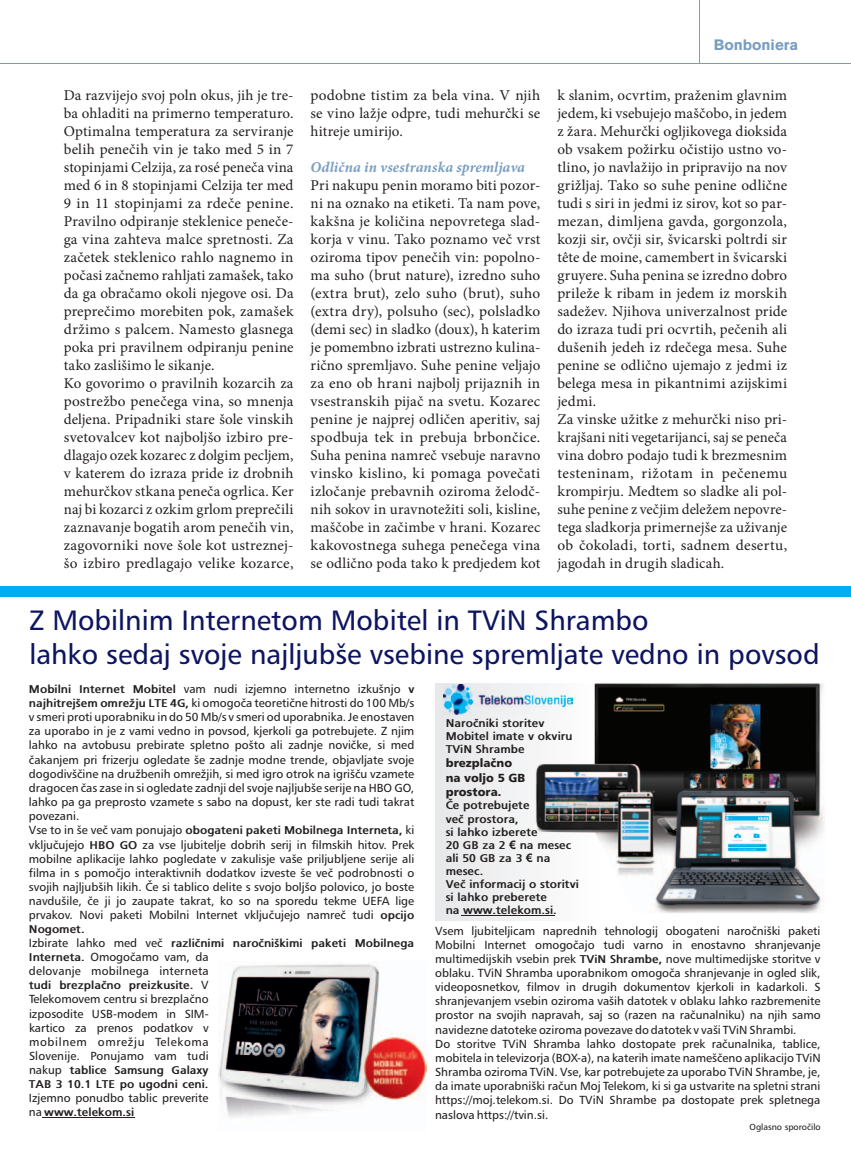
<style>
.page{position:relative;width:851px;height:1153px;background:#fff}
.page>*{position:absolute;margin:0;border:0;box-sizing:border-box;transform-origin:0 0}
.t1{font:28.05px/33.8px "Frutiger";color:#0e1560}
.t2{font:15px/18px "Minion Pro";letter-spacing:.01em;color:#231f20}
.t3{font:italic 700 15px "Minion Pro";letter-spacing:.01em;color:#779ec1}
.t4{font:700 15px "Akzidenz Grotesk CE";color:#779ec1}
.t5{font:11.7px/14.1px "Frutiger";color:#231f20}
.t6{font:700 11.7px/13px "Frutiger";color:#231f20}
.t7{font:900 11.7px/14.4px "Frutiger";color:#231f20}
.t8{font:11.7px "Frutiger";letter-spacing:.055em;color:#231f20}
.t9{font:8.85px "Frutiger";color:#231f20}
.s1{font-weight:700}
.s2{font-family:"Arial"}
.s3{font-weight:400}
</style>
<div class="page">
<hr style="left:0;top:63px;width:850px;height:1px;background:#779ec1">
<hr style="left:699px;top:0;width:1px;height:63px;background:#779ec1">
<div style="left:0;top:586px;width:850px;height:10px;background:#00aeef"></div>
<hr style="left:42px;top:1116px;width:92px;height:1px;background:#231f20">
<div style="left:435px;top:683px;width:166px;height:237px;background:#eeeeef"></div>
<hr style="left:461px;top:915px;width:93px;height:1px;background:#231f20">
<img style="left:443px;top:684px;width:92px;height:31px">
<img style="left:535px;top:683px;width:290px;height:230px">
<img style="left:218px;top:961px;width:208px;height:157px">
<p class="t2" style="left:64px;top:86px;width:231px">Da razvijejo svoj poln okus, jih je tre&shy;ba ohladiti na primerno temperaturo.<br>Optimalna temperatura za serviranje belih penečih vin je tako med 5 in 7 stopinjami Celzija, za rosé peneča vina med 6 in 8 stopinjami Celzija ter med 9 in 11 stopinjami za rdeče penine.<br>Pravilno odpiranje steklenice peneče&shy;ga vina zahteva malce spretnosti. Za začetek steklenico rahlo nagnemo in počasi začnemo rahljati zamašek, tako da ga obračamo okoli njegove osi. Da preprečimo morebiten pok, zamašek držimo s palcem. Namesto glasnega poka pri pravilnem odpiranju penine tako zaslišimo le sikanje.<br>Ko govorimo o pravilnih kozarcih za postrežbo penečega vina, so mnenja deljena. Pripadniki stare šole vinskih svetovalcev kot najboljšo izbiro pre&shy;dlagajo ozek kozarec z dolgim pecljem, v katerem do izraza pride iz drobnih mehurčkov stkana peneča ogrlica. Ker naj bi kozarci z ozkim grlom preprečili zaznavanje bogatih arom penečih vin, zagovorniki nove šole kot ustreznej&shy;šo izbiro predlagajo velike kozarce,</p>
<p class="t2" style="left:310px;top:86px;width:231px;text-align:justify">podobne tistim za bela vina. V njih se vino lažje odpre, tudi mehurčki se hitreje umirijo.</p>
<p class="t3" style="left:310px;top:156px;width:216px">Odlična in vsestranska spremljava</p>
<p class="t2" style="left:310px;top:176px;width:231px;text-align:justify">Pri nakupu penin moramo biti pozor&shy;ni na oznako na etiketi. Ta nam pove, kakšna je količina nepovretega slad&shy;korja v vinu. Tako poznamo več vrst oziroma tipov penečih vin: popolno&shy;ma suho (brut nature), izredno suho (extra brut), zelo suho (brut), suho (extra dry), polsuho (sec), polsladko (demi sec) in sladko (doux), h katerim je pomembno izbrati ustrezno kulina&shy;rično spremljavo. Suhe penine veljajo za eno ob hrani najbolj prijaznih in vsestranskih pijač na svetu. Kozarec penine je najprej odličen aperitiv, saj spodbuja tek in prebuja brbončice.<br>Suha penina namreč vsebuje naravno vinsko kislino, ki pomaga povečati izločanje prebavnih oziroma želodč&shy;nih sokov in uravnotežiti soli, kisline, maščobe in začimbe v hrani. Kozarec kakovostnega suhega penečega vina se odlično poda tako k predjedem kot</p>
<p class="t4" style="left:713px;top:36px;width:86px">Bonboniera</p>
<p class="t2" style="left:557px;top:86px;width:231px">k slanim, ocvrtim, praženim glavnim jedem, ki vsebujejo maščobo, in jedem z žara. Mehurčki ogljikovega dioksida ob vsakem požirku očistijo ustno vo&shy;tlino, jo navlažijo in pripravijo na nov grižljaj. Tako so suhe penine odlične tudi s siri in jedmi iz sirov, kot so par&shy;mezan, dimljena gavda, gorgonzola, kozji sir, ovčji sir, švicarski poltrdi sir tête de moine, camembert in švicarski gruyere. Suha penina se izredno dobro prileže k ribam in jedem iz morskih sadežev. Njihova univerzalnost pride do izraza tudi pri ocvrtih, pečenih ali dušenih jedeh iz rdečega mesa. Suhe penine se odlično ujemajo z jedmi iz belega mesa in pikantnimi azijskimi jedmi.<br>Za vinske užitke z mehurčki niso pri&shy;krajšani niti vegetarijanci, saj se peneča vina dobro podajo tudi k brezmesnim testeninam, rižotam in pečenemu krompirju. Medtem so sladke ali pol&shy;suhe penine z večjim deležem nepovre&shy;tega sladkorja primernejše za uživanje ob čokoladi, torti, sadnem desertu, jagodah in drugih sladicah.</p>
<h1 class="t1" style="left:29px;top:603px;width:791px">Z Mobilnim Internetom Mobitel in TViN Shrambo<br>lahko sedaj svoje najljub{e vsebine spremljate vedno in povsod</h1>
<p class="t5" style="left:29px;top:681px;width:387px"><span class="s1">Mobilni Internet Mobitel</span> vam nudi izjemno internetno izku{njo <span class="s1">v najhitrej{em omre`ju LTE 4G,</span> ki omogo~a teoreti~ne hitrosti do 100 Mb/s v smeri proti uporabniku in do 50 Mb/s v smeri od uporabnika. Je enostaven za uporabo in je z vami vedno in povsod, kjerkoli ga potrebujete. Z njim lahko na avtobusu prebirate spletno po{to ali zadnje novi~ke, si med ~akanjem pri frizerju ogledate {e zadnje modne trende, objavljate svoje dogodiv{~ine na dru`benih omre`jih, si med igro otrok na igri{~u vzamete dragocen ~as zase in si ogledate zadnji del svoje najljub{e serije na HBO GO, lahko pa ga preprosto vzamete s sabo na dopust, ker ste radi tudi takrat povezani.<br>Vse to in {e ve~ vam ponujajo <span class="s1">obogateni paketi Mobilnega Interneta,</span> ki vklju~ujejo <span class="s1">HBO GO</span> za vse ljubitelje dobrih serij in filmskih hitov. Prek mobilne aplikacije lahko pogledate v zakulisje va{e priljubljene serije ali filma in s pomo~jo interaktivnih dodatkov izveste {e ve~ podrobnosti o svojih najljub{ih likih. ^e si tablico delite s svojo bolj{o polovico, jo boste navdu{ile, ~e ji jo zaupate takrat, ko so na sporedu tekme UEFA lige prvakov. Novi paketi Mobilni Internet vklju~ujejo namre~ tudi <span class="s1">opcijo Nogomet.</span></p>
<p class="t6" style="left:445px;top:716px;width:128px">Naro~niki storitev<br>Mobitel imate v okviru<br>TViN Shrambe</p>
<p class="t7" style="left:445px;top:756px;width:81px">brezpla~no na voljo 5 GB prostora.</p>
<p class="t6" style="left:445px;top:799px;width:135px">^e potrebujete<br>ve~ prostora,<br>si lahko izberete<br>20 GB za 2 <span class="s2">€</span> na mesec ali 50 GB za 3 <span class="s2">€</span> na mesec.<br>Ve~ informacij o storitvi si lahko preberete<br>na www.telekom.si.</p>
<p class="t5" style="left:435px;top:923px;width:387px">Vsem ljubiteljicam naprednih tehnologij obogateni naro~ni{ki paketi</p>
<p class="t6" style="left:29px;top:936px;width:387px"><span class="s3">Izbirate lahko med ve~</span> razli~nimi naro~ni{kimi paketi Mobilnega</p>
<p class="t5" style="left:435px;top:937px;width:387px">Mobilni Internet omogo~ajo tudi varno in enostavno shranjevanje</p>
<p class="t5" style="left:29px;top:949px;width:181px"><span class="s1">Interneta.</span> Omogo~amo vam, da</p>
<p class="t5" style="left:435px;top:951px;width:387px">multimedijskih vsebin prek <span class="s1">TViN Shrambe,</span> nove multimedijske storitve v</p>
<p class="t5" style="left:29px;top:964px;width:181px">delovanje mobilnega interneta</p>
<p class="t5" style="left:435px;top:966px;width:387px">oblaku. TViN Shramba uporabnikom omogo~a shranjevanje in ogled slik,</p>
<p class="t6" style="left:29px;top:978px;width:181px">tudi brezpla~no preizkusite. <span class="s3">V</span></p>
<p class="t5" style="left:435px;top:980px;width:387px">videoposnetkov, filmov in drugih dokumentov kjerkoli in kadarkoli. S</p>
<p class="t5" style="left:29px;top:992px;width:181px">Telekomovem centru si brezpla~no</p>
<p class="t5" style="left:435px;top:994px;width:387px">shranjevanjem vsebin oziroma va{ih datotek v oblaku lahko razbremenite</p>
<p class="t5" style="left:29px;top:1006px;width:181px">izposodite USB-modem in SIM-</p>
<p class="t5" style="left:435px;top:1008px;width:387px">prostor na svojih napravah, saj so (razen na ra~unalniku) na njih samo</p>
<p class="t5" style="left:29px;top:1020px;width:181px">kartico za prenos podatkov v</p>
<p class="t5" style="left:435px;top:1022px;width:363px">navidezne datoteke oziroma povezave do datotek v va{i TViN Shrambi.</p>
<p class="t8" style="left:29px;top:1035px;width:181px">mobilnem omre`ju Telekoma</p>
<p class="t5" style="left:435px;top:1036px;width:387px">Do storitve TViN Shramba lahko dostopate prek ra~unalnika, tablice,</p>
<p class="t5" style="left:29px;top:1049px;width:181px">Slovenije. Ponujamo vam tudi</p>
<p class="t5" style="left:435px;top:1050px;width:387px">mobitela in televizorja (BOX-a), na katerih imate name{~eno aplikacijo TViN</p>
<p class="t6" style="left:29px;top:1063px;width:181px"><span class="s3">nakup</span> tablice Samsung Galaxy</p>
<p class="t5" style="left:435px;top:1065px;width:387px">Shramba oziroma TViN. Vse, kar potrebujete za uporabo TViN Shrambe, je,</p>
<p class="t6" style="left:29px;top:1077px;width:181px">TAB 3 10.1 LTE po ugodni ceni.</p>
<p class="t5" style="left:435px;top:1079px;width:387px">da imate uporabni{ki ra~un Moj Telekom, ki si ga ustvarite na spletni strani</p>
<p class="t5" style="left:29px;top:1090px;width:181px">Izjemno ponudbo tablic preverite</p>
<p class="t5" style="left:435px;top:1093px;width:387px">https://moj.telekom.si. Do TViN Shrambe pa dostopate prek spletnega</p>
<p class="t6" style="left:29px;top:1105px;width:107px"><span class="s3">na</span> www.telekom.si</p>
<p class="t5" style="left:435px;top:1107px;width:115px">naslova https://tvin.si.</p>
<p class="t9" style="left:749px;top:1121px;width:73px">Oglasno sporo~ilo</p>
</div>
